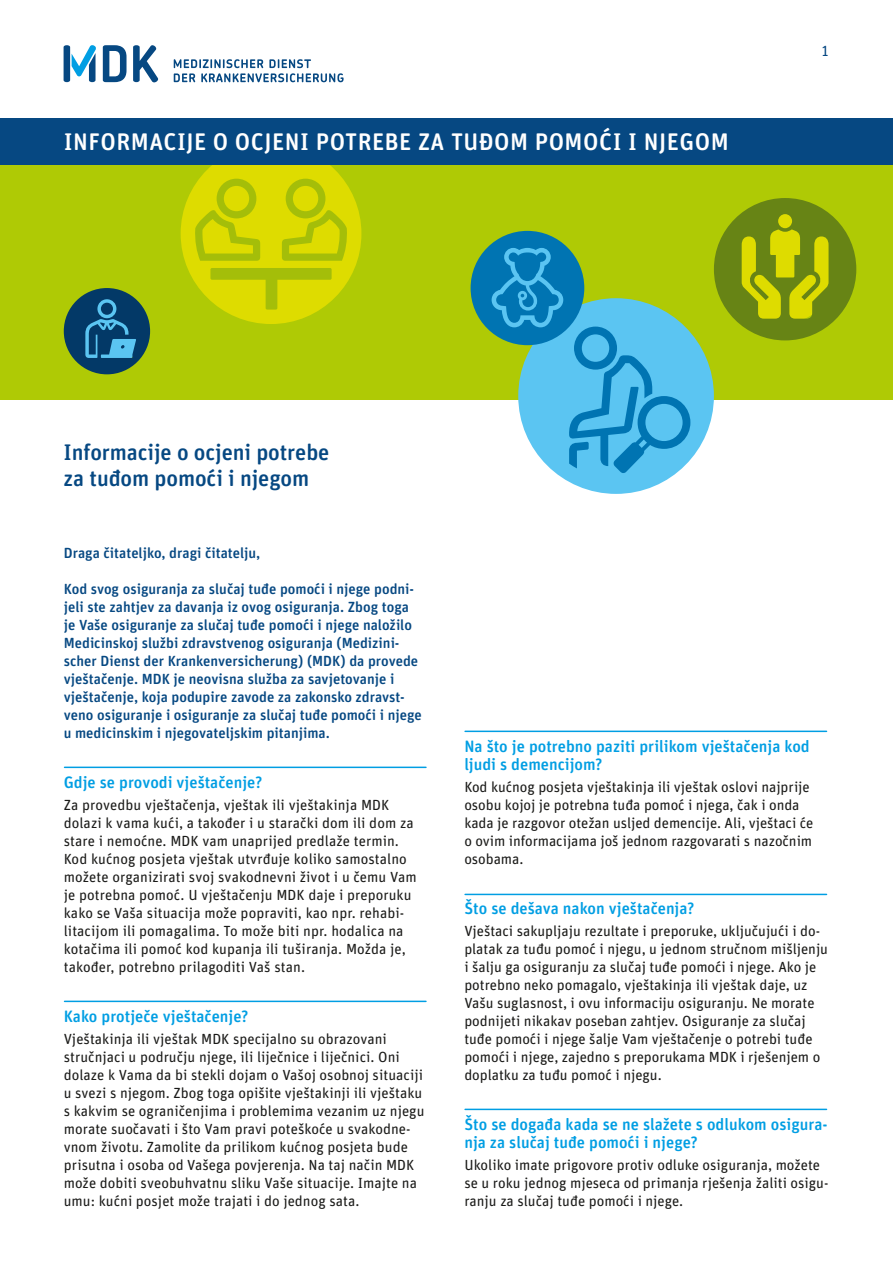
<style>
.page{position:relative;width:893px;height:1263px;background:#fff}
.page>*{position:absolute;margin:0;border:0;box-sizing:border-box;transform-origin:0 0}
.t1{font:500 24px "Unit Rounded Pro";letter-spacing:.02em;color:#fff}
.t2{font:500 22.5px/25.5px "Unit Rounded Pro";letter-spacing:-.005em;color:#064882}
.t3{font:500 16.5px/18px "Unit Rounded Pro";color:#009ee3}
.t4{font:14.7px/18px "Unit Rounded Pro";color:#1a1a18}
.t5{font:500 14.7px/18px "Unit Rounded Pro";color:#064882}
.t6{font:14.7px "Unit Rounded OT";color:#064882}
</style>
<div class="page">
<svg style="left:174px;top:59px;width:170px;height:23px"></svg>
<svg style="left:103px;top:45px;width:55px;height:37px"></svg>
<svg style="left:64px;top:45px;width:32px;height:37px"></svg>
<div style="left:0;top:164px;width:893px;height:236px;background:#afca05"></div>
<svg style="left:181px;top:165px;width:180px;height:159px"></svg>
<div style="left:0;top:118px;width:893px;height:47px;background:#064882"></div>
<svg style="left:471px;top:198px;width:385px;height:296px"></svg>
<svg style="left:64px;top:288px;width:86px;height:86px"></svg>
<hr style="left:65px;top:767px;width:361px;height:1px;background:#009ee3">
<hr style="left:65px;top:1001px;width:361px;height:1px;background:#009ee3">
<hr style="left:465px;top:731px;width:361px;height:1px;background:#009ee3">
<hr style="left:465px;top:894px;width:361px;height:1px;background:#009ee3">
<hr style="left:465px;top:1109px;width:361px;height:1px;background:#009ee3">
<p class="t1" style="left:64px;top:125px;width:666px">INFORMACIJE O OCJENI POTREBE ZA TUĐOM POMOĆI I NJEGOM</p>
<p class="t6" style="left:821px;top:42px;width:10px">1</p>
<p class="t2" style="left:64px;top:439px;width:267px">Informacije o ocjeni potrebe za tuđom pomoći i njegom</p>
<p class="t5" style="left:64px;top:543px;width:198px">Draga čitateljko, dragi čitatelju,</p>
<p class="t5" style="left:64px;top:579px;width:360px">Kod svog osiguranja za slučaj tuđe pomoći i njege podni&shy;jeli ste zahtjev za davanja iz ovog osiguranja. Zbog toga je Vaše osiguranje za slučaj tuđe pomoći i njege naložilo Medicinskoj službi zdravstvenog osiguranja (Medizini&shy;scher Dienst der Krankenversicherung) (MDK) da provede vještačenje. MDK je neovisna služba za savjetovanje i vještačenje, koja podupire zavode za zakonsko zdravst&shy;veno osiguranje i osiguranje za slučaj tuđe pomoći i njege u medicinskim i njegovateljskim pitanjima.</p>
<p class="t3" style="left:64px;top:772px;width:200px">Gdje se provodi vještačenje?</p>
<p class="t4" style="left:64px;top:795px;width:354px">Za provedbu vještačenja, vještak ili vještakinja MDK dolazi k vama kući, a također i u starački dom ili dom za stare i nemoćne. MDK vam unaprijed predlaže termin.<br>Kod kućnog posjeta vještak utvrđuje koliko samostalno možete organizirati svoj svakodnevni život i u čemu Vam je potrebna pomoć. U vještačenju MDK daje i preporuku kako se Vaša situacija može popraviti, kao npr. rehabi&shy;litacijom ili pomagalima. To može biti npr. hodalica na kotačima ili pomoć kod kupanja ili tuširanja. Možda je, također, potrebno prilagoditi Vaš stan.</p>
<p class="t3" style="left:64px;top:1006px;width:186px">Kako protječe vještačenje?</p>
<p class="t4" style="left:64px;top:1029px;width:362px">Vještakinja ili vještak MDK specijalno su obrazovani stručnjaci u području njege, ili liječnice i liječnici. Oni dolaze k Vama da bi stekli dojam o Vašoj osobnoj situaciji u svezi s njegom. Zbog toga opišite vještakinji ili vještaku s kakvim se ograničenjima i problemima vezanim uz njegu morate suočavati i što Vam pravi poteškoće u svakodne&shy;vnom životu. Zamolite da prilikom kućnog posjeta bude prisutna i osoba od Vašega povjerenja. Na taj način MDK može dobiti sveobuhvatnu sliku Vaše situacije. Imajte na umu: kućni posjet može trajati i do jednog sata.</p>
<p class="t3" style="left:464px;top:736px;width:347px">Na što je potrebno paziti prilikom vještačenja kod ljudi s demencijom?</p>
<p class="t4" style="left:464px;top:777px;width:350px">Kod kućnog posjeta vještakinja ili vještak oslovi najprije osobu kojoj je potrebna tuđa pomoć i njega, čak i onda kada je razgovor otežan usljed demencije. Ali, vještaci će o ovim informacijama još jednom razgovarati s nazočnim osobama.</p>
<p class="t3" style="left:464px;top:898px;width:232px">Što se dešava nakon vještačenja?</p>
<p class="t4" style="left:464px;top:921px;width:365px">Vještaci sakupljaju rezultate i preporuke, uključujući i do&shy;platak za tuđu pomoć i njegu, u jednom stručnom mišljenju i šalju ga osiguranju za slučaj tuđe pomoći i njege. Ako je potrebno neko pomagalo, vještakinja ili vještak daje, uz Vašu suglasnost, i ovu informaciju osiguranju. Ne morate podnijeti nikakav poseban zahtjev. Osiguranje za slučaj tuđe pomoći i njege šalje Vam vještačenje o potrebi tuđe pomoći i njege, zajedno s preporukama MDK i rješenjem o doplatku za tuđu pomoć i njegu.</p>
<p class="t3" style="left:464px;top:1114px;width:365px">Što se događa kada se ne slažete s odlukom osigura&shy;nja za slučaj tuđe pomoći i njege?</p>
<p class="t4" style="left:464px;top:1155px;width:366px">Ukoliko imate prigovore protiv odluke osiguranja, možete se u roku jednog mjeseca od primanja rješenja žaliti osigu&shy;ranju za slučaj tuđe pomoći i njege.</p>
</div>
